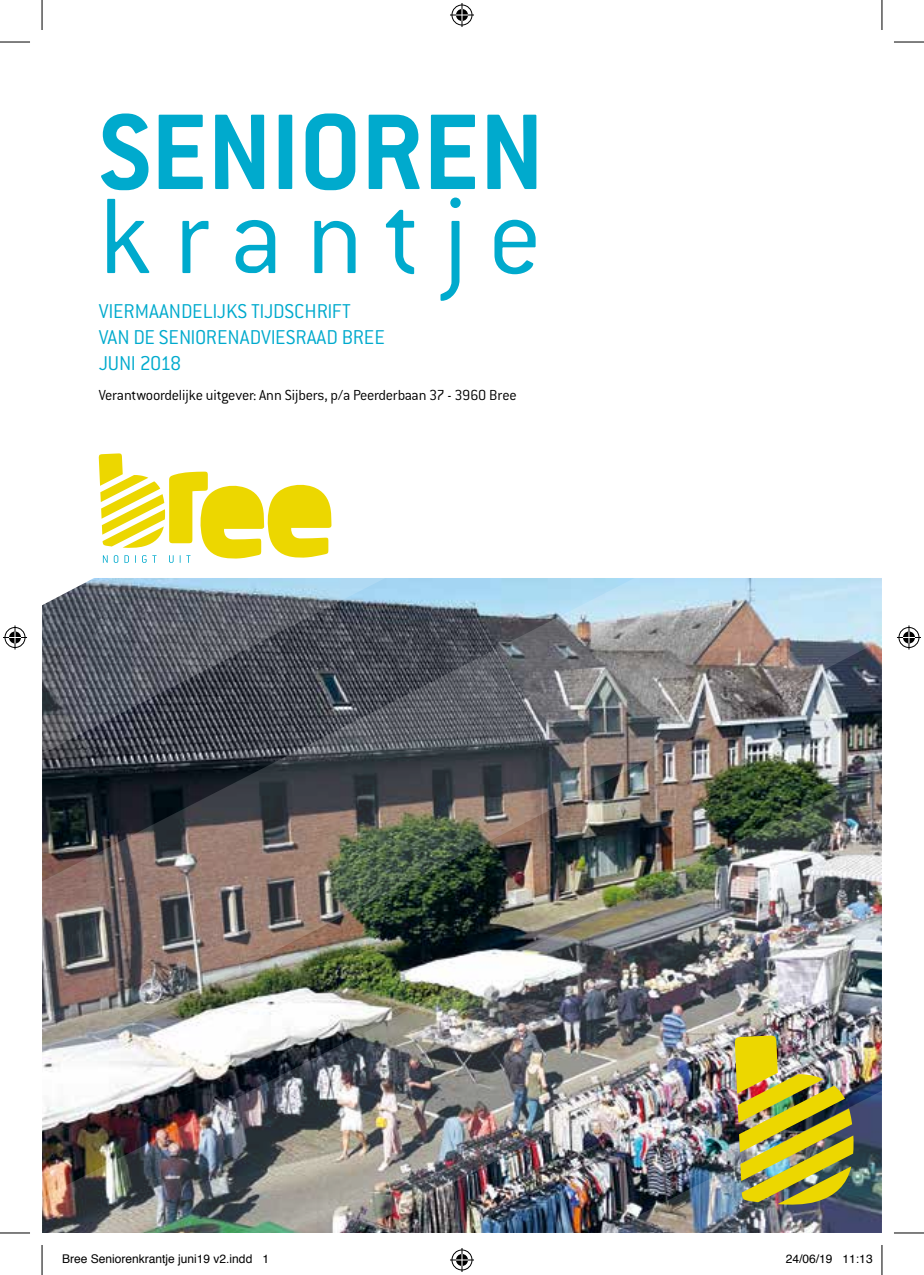
<style>
.page{position:relative;width:924px;height:1275px;background:#fff}
.page>*{position:absolute;margin:0;border:0;box-sizing:border-box;transform-origin:0 0}
.t1{font:700 118px "Conduit ITC";color:#00aacd}
.t2{font:300 118px "Conduit ITC";letter-spacing:.185em;color:#00aacd}
.t3{font:300 22px/26.4px "Conduit ITC";color:#00aacd}
.t4{font:300 16px "Conduit ITC";letter-spacing:-.015em;color:#000}
.t5{font:12px "Helvetica";color:#000}
</style>
<div class="page">
<svg style="left:42px;top:513px;width:839px;height:115px"></svg>
<img style="left:42px;top:628px;width:839px;height:605px">
<img style="left:334px;top:963px;width:547px;height:270px">
<img style="left:734px;top:1035px;width:119px;height:170px">
<svg style="left:99px;top:453px;width:232px;height:110px"></svg>
<hr style="left:0;top:42px;width:30px;height:1px;background:#000">
<hr style="left:893px;top:42px;width:30px;height:1px;background:#000">
<hr style="left:0;top:1232px;width:30px;height:1px;background:#000">
<hr style="left:893px;top:1232px;width:30px;height:1px;background:#000">
<hr style="left:42px;top:0;width:1px;height:30px;background:#000">
<hr style="left:42px;top:1245px;width:1px;height:30px;background:#000">
<hr style="left:881px;top:0;width:1px;height:30px;background:#000">
<hr style="left:881px;top:1245px;width:1px;height:30px;background:#000">
<svg style="left:450px;top:3px;width:24px;height:24px"></svg>
<svg style="left:450px;top:1248px;width:24px;height:24px"></svg>
<svg style="left:3px;top:625px;width:24px;height:24px"></svg>
<svg style="left:897px;top:625px;width:23px;height:24px"></svg>
<h1 class="t1" style="left:99px;top:83px;width:447px">SENIOREN</h1>
<h1 class="t2" style="left:99px;top:172px;width:444px">krantje</h1>
<h2 class="t3" style="left:99px;top:298px;width:287px">VIERMAANDELIJKS TIJDSCHRIFT<br>VAN DE SENIORENADVIESRAAD BREE<br>JUNI 2018</h2>
<p class="t4" style="left:99px;top:387px;width:419px">Verantwoordelijke uitgever: Ann Sijbers, p/a Peerderbaan 37 - 3960 Bree</p>
<p class="t5" style="left:62px;top:1249px;width:208px">Bree Seniorenkrantje juni19 v2.indd 1</p>
<p class="t5" style="left:785px;top:1249px;width:88px">24/06/19 11:13</p>
</div>
